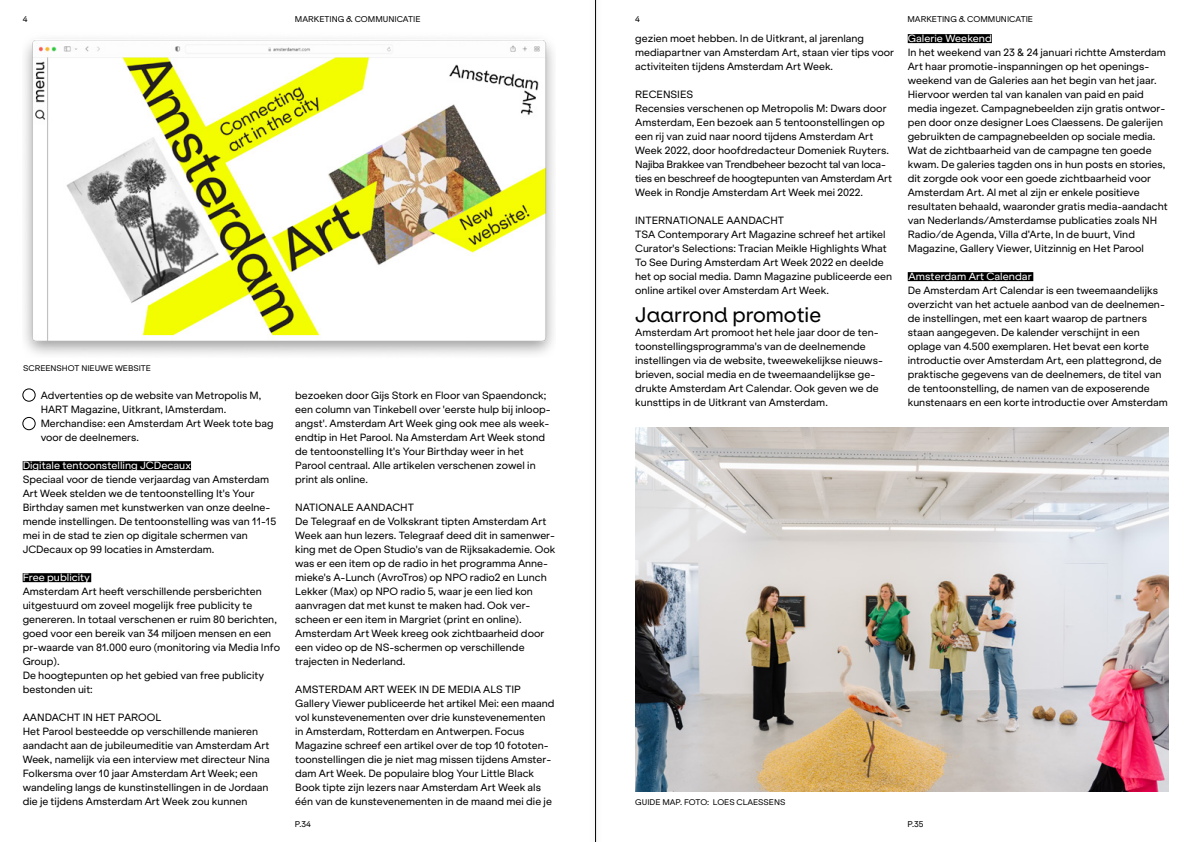
<style>
.page{position:relative;width:1191px;height:842px;background:#fff}
.page>*{position:absolute;margin:0;border:0;box-sizing:border-box;transform-origin:0 0}
.t1{font:20px "Klarheit Kurrent";color:#000}
.t2{font:10px/14px "ES Klarheit Grotesk";color:#000}
.t3{font:10px "ES Klarheit Grotesk";color:#fff}
.t4{font:8px "Klarheit Kurrent";color:#000}
.t5{font:7.8px "ES Klarheit Grotesk";color:#000}
</style>
<div class="page">
<div style="left:23px;top:461px;width:168px;height:9px;background:#000"></div>
<div style="left:23px;top:573px;width:68px;height:9px;background:#000"></div>
<div style="left:907px;top:34px;width:85px;height:9px;background:#000"></div>
<div style="left:907px;top:272px;width:126px;height:9px;background:#000"></div>
<img style="left:635px;top:427px;width:533px;height:364px">
<img style="left:24px;top:38px;width:530px;height:317px">
<div style="left:23px;top:417px;width:12px;height:13px;border:1px solid #000;border-radius:50%"></div>
<div style="left:23px;top:389px;width:12px;height:12px;border:1px solid #000;border-radius:50%"></div>
<hr style="left:595px;top:0;width:1px;height:842px;background:#000">
<p class="t4" style="left:23px;top:12px;width:6px">4</p>
<p class="t4" style="left:295px;top:12px;width:127px">MARKETING &amp; COMMUNICATIE</p>
<p class="t5" style="left:23px;top:362px;width:129px">SCREENSHOT NIEUWE WEBSITE</p>
<p class="t2" style="left:41px;top:388px;width:222px;text-indent:-18px">• Advertenties op de website van Metropolis M,<br>HART Magazine, Uitkrant, IAmsterdam.</p>
<p class="t2" style="left:41px;top:416px;width:234px;text-indent:-18px">• Merchandise: een Amsterdam Art Week tote bag voor de deelnemers.</p>
<p class="t3" style="left:23px;top:457px;width:170px">Digitale tentoonstelling JCDecaux</p>
<p class="t2" style="left:23px;top:472px;width:255px">Speciaal voor de tiende verjaardag van Amsterdam Art Week stelden we de tentoonstelling It's Your Birthday samen met kunstwerken van onze deelne&shy;mende instellingen. De tentoonstelling was van 11-15 mei in de stad te zien op digitale schermen van JCDecaux op 99 locaties in Amsterdam.</p>
<p class="t3" style="left:23px;top:569px;width:69px">Free publicity</p>
<p class="t2" style="left:23px;top:584px;width:259px">Amsterdam Art heeft verschillende persberichten uitgestuurd om zoveel mogelijk free publicity te genereren. In totaal verschenen er ruim 80 berichten, goed voor een bereik van 34 miljoen mensen en een pr-waarde van 81.000 euro (monitoring via Media Info Group).<br>De hoogtepunten op het gebied van free publicity bestonden uit:</p>
<p class="t2" style="left:23px;top:710px;width:248px">AANDACHT IN HET PAROOL<br>Het Parool besteedde op verschillende manieren aandacht aan de jubileumeditie van Amsterdam Art Week, namelijk via een interview met directeur Nina Folkersma over 10 jaar Amsterdam Art Week; een wandeling langs de kunstinstellingen in de Jordaan die je tijdens Amsterdam Art Week zou kunnen</p>
<p class="t2" style="left:295px;top:388px;width:257px">bezoeken door Gijs Stork en Floor van Spaendonck; een column van Tinkebell over 'eerste hulp bij inloop&shy;angst'. Amsterdam Art Week ging ook mee als week&shy;endtip in Het Parool. Na Amsterdam Art Week stond de tentoonstelling It's Your Birthday weer in het Parool centraal. Alle artikelen verschenen zowel in print als online.</p>
<p class="t2" style="left:295px;top:500px;width:262px">NATIONALE AANDACHT<br>De Telegraaf en de Volkskrant tipten Amsterdam Art Week aan hun lezers. Telegraaf deed dit in samenwer&shy;king met de Open Studio's van de Rijksakademie. Ook was er een item op de radio in het programma Anne&shy;mieke's A-Lunch (AvroTros) op NPO radio2 en Lunch Lekker (Max) op NPO radio 5, waar je een lied kon aanvragen dat met kunst te maken had. Ook ver&shy;scheen er een item in Margriet (print en online).<br>Amsterdam Art Week kreeg ook zichtbaarheid door een video op de NS-schermen op verschillende trajecten in Nederland.</p>
<p class="t2" style="left:295px;top:682px;width:261px">AMSTERDAM ART WEEK IN DE MEDIA ALS TIP Gallery Viewer publiceerde het artikel Mei: een maand vol kunstevenementen over drie kunstevenementen in Amsterdam, Rotterdam en Antwerpen. Focus Magazine schreef een artikel over de top 10 fototen&shy;toonstellingen die je niet mag missen tijdens Amster&shy;dam Art Week. De populaire blog Your Little Black Book tipte zijn lezers naar Amsterdam Art Week als één van de kunstevenementen in de maand mei die je</p>
<p class="t4" style="left:635px;top:12px;width:6px">4</p>
<p class="t4" style="left:907px;top:12px;width:127px">MARKETING &amp; COMMUNICATIE</p>
<p class="t2" style="left:635px;top:31px;width:260px">gezien moet hebben. In de Uitkrant, al jarenlang mediapartner van Amsterdam Art, staan vier tips voor activiteiten tijdens Amsterdam Art Week.</p>
<p class="t2" style="left:635px;top:87px;width:258px">RECENSIES<br>Recensies verschenen op Metropolis M: Dwars door Amsterdam, Een bezoek aan 5 tentoonstellingen op een rij van zuid naar noord tijdens Amsterdam Art Week 2022, door hoofdredacteur Domeniek Ruyters.<br>Najiba Brakkee van Trendbeheer bezocht tal van loca&shy;ties en beschreef de hoogtepunten van Amsterdam Art Week in Rondje Amsterdam Art Week mei 2022.</p>
<p class="t2" style="left:635px;top:213px;width:258px">INTERNATIONALE AANDACHT<br>TSA Contemporary Art Magazine schreef het artikel Curator's Selections: Tracian Meikle Highlights What To See During Amsterdam Art Week 2022 en deelde het op social media. Damn Magazine publiceerde een online artikel over Amsterdam Art Week.</p>
<h1 class="t1" style="left:635px;top:298px;width:188px">Jaarrond promotie</h1>
<p class="t2" style="left:635px;top:325px;width:249px">Amsterdam Art promoot het hele jaar door de ten&shy;toonstellingsprogramma's van de deelnemende instellingen via de website, tweewekelijkse nieuws&shy;brieven, social media en de tweemaandelijkse ge&shy;drukte Amsterdam Art Calendar. Ook geven we de kunsttips in de Uitkrant van Amsterdam.</p>
<p class="t3" style="left:907px;top:30px;width:86px">Galerie Weekend</p>
<p class="t2" style="left:907px;top:45px;width:262px">In het weekend van 23 &amp; 24 januari richtte Amsterdam Art haar promotie-inspanningen op het openings&shy;weekend van de Galeries aan het begin van het jaar.<br>Hiervoor werden tal van kanalen van paid en paid media ingezet. Campagnebeelden zijn gratis ontwor&shy;pen door onze designer Loes Claessens. De galerijen gebruikten de campagnebeelden op sociale media.<br>Wat de zichtbaarheid van de campagne ten goede kwam. De galeries tagden ons in hun posts en stories, dit zorgde ook voor een goede zichtbaarheid voor Amsterdam Art. Al met al zijn er enkele positieve resultaten behaald, waaronder gratis media-aandacht van Nederlands/Amsterdamse publicaties zoals NH Radio/de Agenda, Villa d’Arte, In de buurt, Vind Magazine, Gallery Viewer, Uitzinnig en Het Parool</p>
<p class="t3" style="left:908px;top:268px;width:124px">Amsterdam Art Calendar</p>
<p class="t2" style="left:907px;top:283px;width:262px">De Amsterdam Art Calendar is een tweemaandelijks overzicht van het actuele aanbod van de deelnemen&shy;de instellingen, met een kaart waarop de partners staan aangegeven. De kalender verschijnt in een oplage van 4.500 exemplaren. Het bevat een korte introductie over Amsterdam Art, een plattegrond, de praktische gegevens van de deelnemers, de titel van de tentoonstelling, de namen van de exposerende kunstenaars en een korte introductie over Amsterdam</p>
<p class="t5" style="left:635px;top:796px;width:152px">GUIDE MAP. FOTO: LOES CLAESSENS</p>
<p class="t4" style="left:295px;top:817px;width:18px">P.34</p>
<p class="t4" style="left:907px;top:817px;width:18px">P.35</p>
</div>
